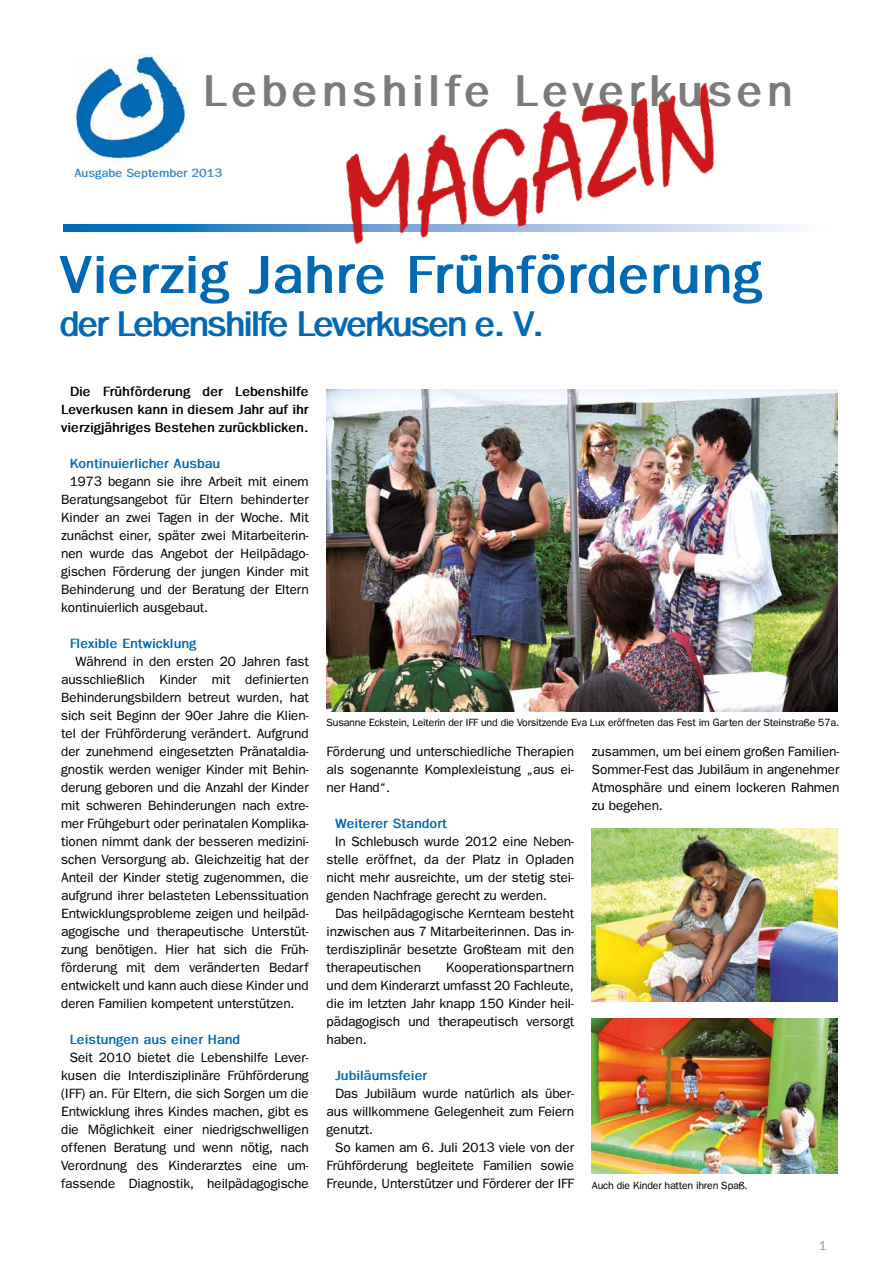
<style>
.page{position:relative;width:893px;height:1263px;background:#fff}
.page>*{position:absolute;margin:0;border:0;box-sizing:border-box;transform-origin:0 0}
.t1{font:700 54px "Franklin Gothic";letter-spacing:.01em;color:#0069b4}
.t2{font:700 45px "Franklin Gothic";letter-spacing:.095em;color:#7c7b7b}
.t3{font:700 36px "Franklin Gothic";letter-spacing:-.065em;color:#0069b4}
.t4{font:13.5px/18px "Franklin Gothic";color:#000;text-align:justify}
.t5{font:700 13.5px/18px "Franklin Gothic";color:#000;text-align:justify}
.t6{font:700 13.5px "Franklin Gothic";color:#0069b4}
.t7{font:13.5px "Franklin Gothic";color:#9d9d9c}
.t8{font:700 12px "Franklin Gothic";color:#3d88c8}
.t9{font:10.5px "Franklin Gothic";letter-spacing:-.01em;color:#000}
</style>
<div class="page">
<img style="left:74px;top:55px;width:114px;height:104px">
<svg style="left:63px;top:225px;width:735px;height:7px;background:#3f90ca"></svg>
<img style="left:323px;top:83px;width:424px;height:161px">
<img style="left:592px;top:1019px;width:245px;height:155px">
<img style="left:592px;top:828px;width:245px;height:174px">
<img style="left:327px;top:390px;width:511px;height:321px">
<h2 class="t2" style="left:203px;top:65px;width:591px">Lebenshilfe Leverkusen</h2>
<p class="t8" style="left:74px;top:166px;width:149px">Ausgabe September 2013</p>
<h1 class="t1" style="left:60px;top:244px;width:704px">Vierzig Jahre Frühförderung</h1>
<h3 class="t3" style="left:60px;top:304px;width:486px">der Lebenshilfe Leverkusen e. V.</h3>
<p class="t5" style="left:61px;top:382px;width:249px;text-indent:9px">Die Frühförderung der Lebenshilfe Leverkusen kann in diesem Jahr auf ihr vierzigjähriges Bestehen zurückblicken.</p>
<p class="t6" style="left:70px;top:456px;width:152px">Kontinuierlicher Ausbau</p>
<p class="t4" style="left:61px;top:472px;width:249px;text-indent:9px">1973 begann sie ihre Arbeit mit einem Beratungsangebot für Eltern behinderter Kinder an zwei Tagen in der Woche. Mit zunächst einer, später zwei Mitarbeiterin&shy;nen wurde das Angebot der Heilpädago&shy;gischen Förderung der jungen Kinder mit Behinderung und der Beratung der Eltern kontinuierlich ausgebaut.</p>
<p class="t6" style="left:70px;top:636px;width:128px">Flexible Entwicklung</p>
<p class="t4" style="left:61px;top:652px;width:249px;text-indent:14px">Während in den ersten 20 Jahren fast ausschließlich Kinder mit definierten Behinderungsbildern betreut wurden, hat sich seit Beginn der 90er Jahre die Klien&shy;tel der Frühförderung verändert. Aufgrund der zunehmend eingesetzten Pränataldia&shy;gnostik werden weniger Kinder mit Behin&shy;derung geboren und die Anzahl der Kinder mit schweren Behinderungen nach extre&shy;mer Frühgeburt oder perinatalen Komplika&shy;tionen nimmt dank der besseren medizini&shy;schen Versorgung ab. Gleichzeitig hat der Anteil der Kinder stetig zugenommen, die aufgrund ihrer belasteten Lebenssituation Entwicklungsprobleme zeigen und heilpäd&shy;agogische und therapeutische Unterstüt&shy;zung benötigen. Hier hat sich die Früh&shy;förderung mit dem veränderten Bedarf entwickelt und kann auch diese Kinder und deren Familien kompetent unterstützen.</p>
<p class="t6" style="left:70px;top:1032px;width:172px">Leistungen aus einer Hand</p>
<p class="t4" style="left:61px;top:1048px;width:249px;text-indent:9px">Seit 2010 bietet die Lebenshilfe Lever&shy;kusen die Interdisziplinäre Frühförderung (IFF) an. Für Eltern, die sich Sorgen um die Entwicklung ihres Kindes machen, gibt es die Möglichkeit einer niedrigschwelligen offenen Beratung und wenn nötig, nach Verordnung des Kinderarztes eine um&shy;fassende Diagnostik, heilpädagogische</p>
<p class="t9" style="left:327px;top:716px;width:514px">Susanne Eckstein, Leiterin der IFF und die Vorsitzende Eva Lux eröffneten das Fest im Garten der Steinstraße 57a.</p>
<p class="t4" style="left:327px;top:742px;width:249px">Förderung und unterschiedliche Therapien als sogenannte Komplexleistung „aus ei&shy;ner Hand“.</p>
<p class="t6" style="left:335px;top:816px;width:113px">Weiterer Standort</p>
<p class="t4" style="left:327px;top:832px;width:249px;text-indent:9px">In Schlebusch wurde 2012 eine Neben&shy;stelle eröffnet, da der Platz in Opladen nicht mehr ausreichte, um der stetig stei&shy;genden Nachfrage gerecht zu werden.</p>
<p class="t4" style="left:327px;top:904px;width:249px;text-indent:9px">Das heilpädagogische Kernteam besteht inzwischen aus 7 Mitarbeiterinnen. Das in&shy;terdisziplinär besetzte Großteam mit den therapeutischen</p>
<p class="t4" style="left:327px;top:958px;width:249px;text-indent:120px">Kooperationspartnern und dem Kinderarzt umfasst 20 Fachleute, die im letzten Jahr knapp 150 Kinder heil&shy;pädagogisch und therapeutisch versorgt haben.</p>
<p class="t6" style="left:335px;top:1068px;width:94px">Jubiläumsfeier</p>
<p class="t4" style="left:327px;top:1084px;width:249px;text-indent:9px">Das Jubiläum wurde natürlich als über&shy;aus willkommene Gelegenheit zum Feiern genutzt.</p>
<p class="t4" style="left:327px;top:1138px;width:249px;text-indent:9px">So kamen am 6. Juli 2013 viele von der Frühförderung begleitete Familien sowie Freunde, Unterstützer und Förderer der IFF</p>
<p class="t4" style="left:592px;top:742px;width:249px">zusammen, um bei einem großen Familien-Sommer-Fest das Jubiläum in angenehmer Atmosphäre und einem lockeren Rahmen zu begehen.</p>
<p class="t9" style="left:592px;top:1179px;width:157px">Auch die Kinder hatten ihren Spaß.</p>
<p class="t7" style="left:819px;top:1238px;width:10px">1</p>
</div>
